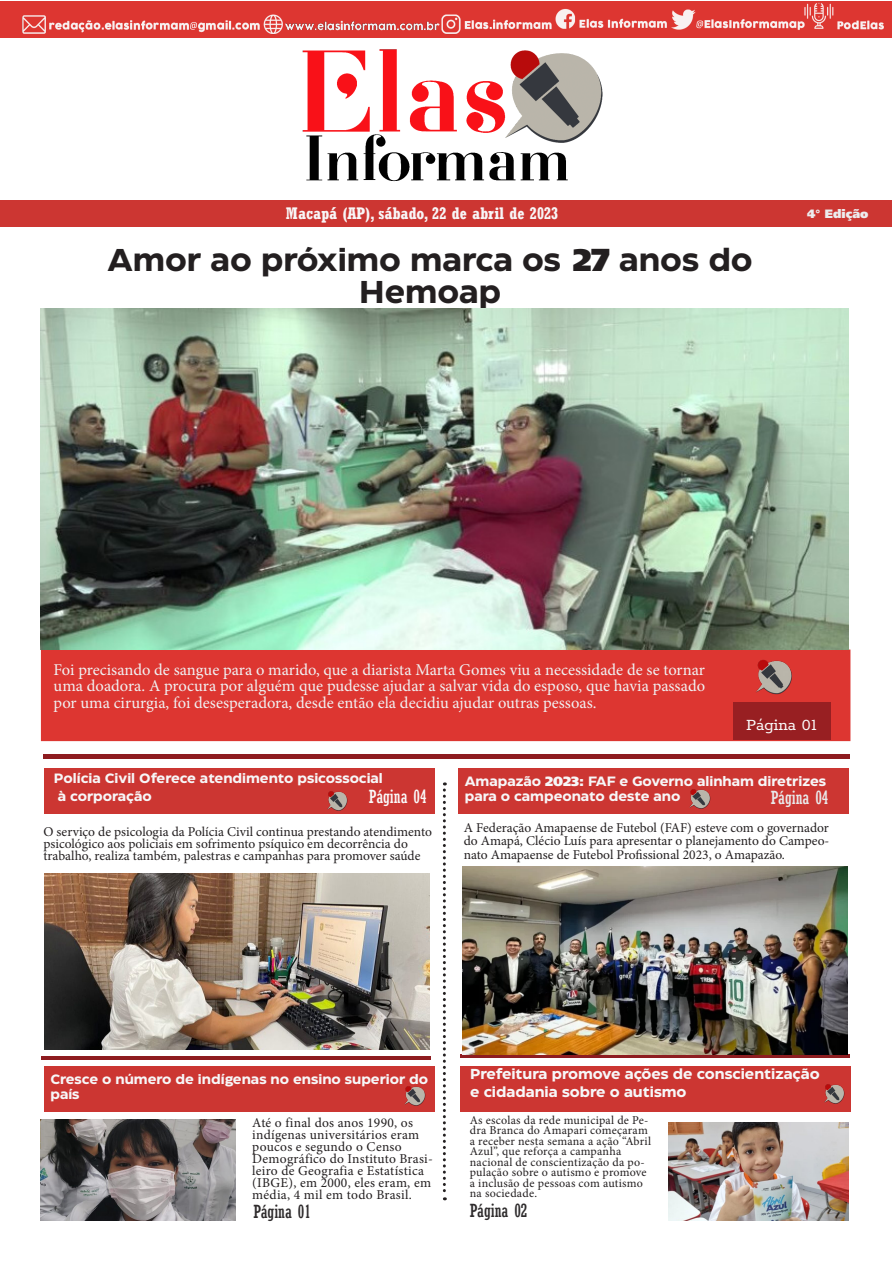
<style>
.page{position:relative;width:893px;height:1263px;background:#fff}
.page>*{position:absolute;margin:0;border:0;box-sizing:border-box;transform-origin:0 0}
.t1{font:700 31.5px/31.3px "Eastman Roman Trial";color:#231f20;text-align:center}
.t2{font:condensed 18px "Rockwell";color:#2e2b2c}
.t3{font:18px "Rokkitt";color:#fcfcfc}
.t4{font:condensed 18px "Rockwell";color:#fafafa}
.t5{font:condensed 18px "Rockwell";color:#e9eaeb}
.t6{font:16.5px/16.5px "Minion Pro";color:#f0f1f2;text-align:justify}
.t7{font:700 condensed 16.5px "Rockwell";color:#f8f6f7}
.t8{font:700 14.4px/18px "Eastman Roman Trial";color:#f7f7f8}
.t9{font:13.5px/12px "Minion Pro";letter-spacing:.005em;color:#231f20}
.t10{font:700 13.5px/15.1px "Eastman Roman Trial";color:#f7f7f8}
.t11{font:12px/10.5px "Minion Pro";letter-spacing:.02em;color:#231f20}
.t12{font:900 12px "Frutiger 95";color:#ececee}
.s1{font-family:"Frutiger 95";font-weight:900}
</style>
<div class="page">
<div style="left:44px;top:769px;width:390px;height:45px;background:#cc3632"></div>
<img style="left:302px;top:49px;width:301px;height:133px">
<div style="left:1px;top:201px;width:891px;height:26px;background:#cc3632"></div>
<img style="left:9px;top:1px;width:883px;height:37px">
<div style="left:43px;top:754px;width:807px;height:5px;background:#8e1c20"></div>
<hr style="left:460px;top:1055px;width:390px;height:3px;background:#8e1c20">
<svg style="left:443px;top:782px;width:3px;height:418px"></svg>
<div style="left:41px;top:649px;width:809px;height:92px;background:#dd3631;border:2px solid #dd3631"></div>
<div style="left:733px;top:703px;width:97px;height:37px;background:#981f22"></div>
<div style="left:458px;top:768px;width:391px;height:45px;background:#cc3632"></div>
<div style="left:460px;top:1066px;width:391px;height:46px;background:#cc3632"></div>
<div style="left:44px;top:1066px;width:390px;height:46px;background:#cc3632"></div>
<hr style="left:41px;top:1056px;width:390px;height:4px;background:#8e1c20">
<img style="left:756px;top:659px;width:36px;height:36px">
<img style="left:327px;top:791px;width:21px;height:20px">
<img style="left:689px;top:789px;width:22px;height:20px">
<img style="left:824px;top:1084px;width:21px;height:20px">
<img style="left:404px;top:1086px;width:22px;height:20px">
<img style="left:41px;top:308px;width:808px;height:341px">
<img style="left:44px;top:874px;width:386px;height:175px">
<img style="left:462px;top:867px;width:386px;height:188px">
<img style="left:41px;top:1119px;width:195px;height:102px">
<img style="left:669px;top:1122px;width:180px;height:99px">
<p class="t7" style="left:286px;top:204px;width:274px">Macapá (AP), sábado, 22 de abril de 2023</p>
<p class="t1" style="left:107px;top:241px;width:647px">Amor ao próximo marca os <span class="s1">27</span> anos do<br>Hemoap</p>
<p class="t12" style="left:807px;top:206px;width:63px">4° Edição</p>
<p class="t6" style="left:54px;top:661px;width:653px">Foi precisando de sangue para o marido, que a diarista Marta Gomes viu a necessidade de se tornar uma doadora. A procura por alguém que pudesse ajudar a salvar vida do esposo, que havia passado por uma cirurgia, foi desesperadora, desde então ela decidiu ajudar outras pessoas.</p>
<p class="t3" style="left:746px;top:712px;width:72px">Página 01</p>
<p class="t10" style="left:54px;top:769px;width:330px">Polícia Civil Oferece atendimento psicossocial</p>
<p class="t10" style="left:58px;top:787px;width:95px">à corporação</p>
<p class="t4" style="left:369px;top:786px;width:59px">Página 04</p>
<p class="t10" style="left:465px;top:772px;width:363px">Amapazão <span class="s1">2023:</span> FAF e Governo alinham diretrizes para o campeonato deste ano</p>
<p class="t5" style="left:771px;top:787px;width:59px">Página 04</p>
<p class="t9" style="left:43px;top:825px;width:390px">O serviço de psicologia da Polícia Civil continua prestando atendimento psicológico aos policiais em sofrimento psíquico em decorrência do trabalho, realiza também, palestras e campanhas para promover saúde</p>
<p class="t9" style="left:464px;top:821px;width:367px;line-height:13.5px;text-align:justify">A Federação Amapaense de Futebol (FAF) esteve com o governador do Amapá, Clécio Luís para apresentar o planejamento do Campeo&shy;nato Amapaense de Futebol Profissional 2023, o Amapazão.</p>
<p class="t10" style="left:50px;top:1070px;width:379px">Cresce o número de indígenas no ensino superior do país</p>
<p class="t9" style="left:252px;top:1117px;width:182px">Até o final dos anos 1990, os indígenas universitários eram poucos e segundo o Censo<br>Demográfico do Instituto Brasi&shy;leiro de Geografia e Estatística (IBGE), em 2000, eles eram, em média, 4 mil em todo Brasil.</p>
<p class="t2" style="left:253px;top:1201px;width:59px">Página 01</p>
<p class="t8" style="left:470px;top:1064px;width:351px">Prefeitura promove ações de conscientização e cidadania sobre o autismo</p>
<p class="t11" style="left:470px;top:1115px;width:183px">As escolas da rede municipal de Pe&shy;dra Branca do Amapari começaram a receber nesta semana a ação “Abril<br>Azul”, que reforça a campanha nacional de conscientização da po&shy;pulação sobre o autismo e promove a inclusão de pessoas com autismo na sociedade.</p>
<p class="t2" style="left:470px;top:1200px;width:59px">Página 02</p>
</div>
